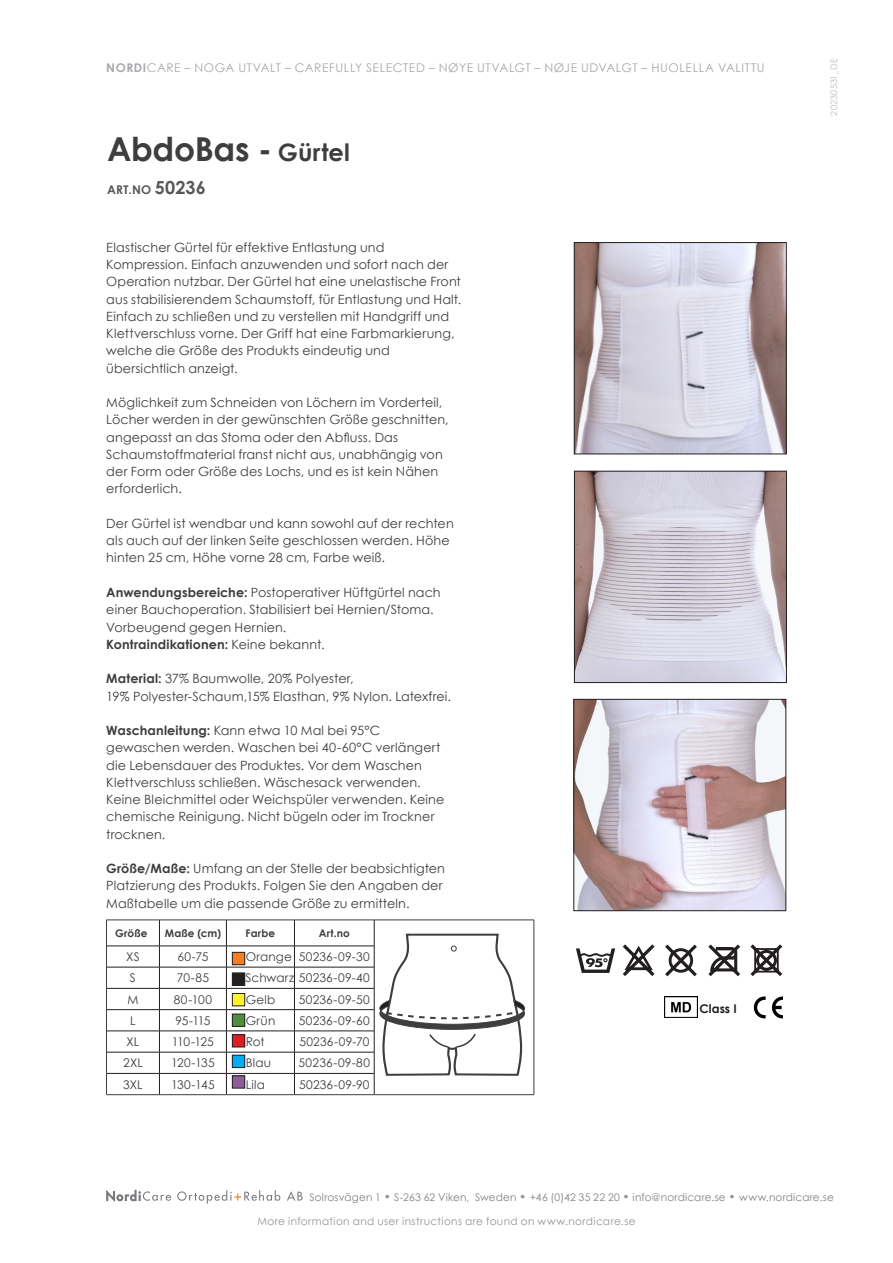
<style>
.page{position:relative;width:893px;height:1263px;background:#fff}
.page>*{position:absolute;margin:0;border:0;box-sizing:border-box;transform-origin:0 0}
.Underrubrik{font:700 33px "Century Gothic";letter-spacing:-.01em;color:#3e3e3f}
.t1{font:12.75px/17.2px "Century Gothic";letter-spacing:.01em;color:#3e3e3f}
.t2{font:700 12.75px "Century Gothic";letter-spacing:.01em;color:#3e3e3f}
.t3{font:12px "Century Gothic";letter-spacing:.015em;color:#3e3e3f}
.t4{font:12px "Century Gothic";letter-spacing:.045em;color:#a8a9ad}
.t5{font:700 12px "Century Gothic";color:#57585a}
.t6{font:700 12px "Century Gothic";color:#231f20}
.t7{font:10.5px "Century Gothic";letter-spacing:.015em;color:#808285}
.t8{font:10.5px "Century Gothic";letter-spacing:.035em;color:#939598}
.t9{font:700 10.5px "Century Gothic";letter-spacing:.015em;color:#3e3e3f}
.t10{font:9px "Century Gothic";letter-spacing:.025em;color:#bcbdc0}
.s1{font-weight:700}
.s2{font-size:24px}
.s3{font-size:18px}
.s4{font-weight:400}
.s5{font-weight:700;font-size:12px;color:#939598}
</style>
<div class="page">
<img style="left:576px;top:244px;width:208px;height:208px">
<div style="left:574px;top:242px;width:212px;height:212px;border:1px solid #231f20"></div>
<img style="left:576px;top:473px;width:209px;height:208px">
<div style="left:574px;top:471px;width:213px;height:212px;border:1px solid #231f20"></div>
<img style="left:576px;top:701px;width:208px;height:208px">
<div style="left:574px;top:699px;width:212px;height:212px;border:1px solid #231f20"></div>
<svg style="left:576px;top:948px;width:39px;height:25px"></svg>
<svg style="left:623px;top:944px;width:31px;height:32px"></svg>
<svg style="left:665px;top:944px;width:32px;height:32px"></svg>
<svg style="left:708px;top:944px;width:32px;height:32px"></svg>
<svg style="left:750px;top:944px;width:32px;height:32px"></svg>
<svg style="left:772px;top:996px;width:11px;height:22px"></svg>
<svg style="left:754px;top:996px;width:12px;height:22px"></svg>
<img style="left:664px;top:997px;width:33px;height:21px">
<svg style="left:106px;top:1190px;width:65px;height:12px"></svg>
<svg style="left:177px;top:1190px;width:103px;height:14px"></svg>
<svg style="left:287px;top:1191px;width:16px;height:9px"></svg>
<hr style="left:106px;top:1094px;width:53px;height:1px;background:#3e3e3f">
<hr style="left:374px;top:920px;width:160px;height:1px;background:#3e3e3f">
<svg style="left:534px;top:920px;width:1px;height:174px"></svg>
<hr style="left:159px;top:1094px;width:67px;height:1px;background:#3e3e3f">
<svg style="left:106px;top:920px;width:419px;height:174px"></svg>
<hr style="left:107px;top:967px;width:52px;height:1px;background:#231f20">
<hr style="left:159px;top:967px;width:67px;height:1px;background:#231f20">
<hr style="left:226px;top:967px;width:68px;height:1px;background:#231f20">
<hr style="left:294px;top:967px;width:80px;height:1px;background:#231f20">
<hr style="left:107px;top:988px;width:52px;height:1px;background:#231f20">
<hr style="left:159px;top:988px;width:67px;height:1px;background:#231f20">
<hr style="left:226px;top:988px;width:68px;height:1px;background:#231f20">
<hr style="left:294px;top:988px;width:80px;height:1px;background:#231f20">
<hr style="left:107px;top:1009px;width:52px;height:1px;background:#231f20">
<hr style="left:159px;top:1009px;width:67px;height:1px;background:#231f20">
<hr style="left:226px;top:1009px;width:68px;height:1px;background:#231f20">
<hr style="left:294px;top:1009px;width:80px;height:1px;background:#231f20">
<hr style="left:107px;top:1031px;width:52px;height:1px;background:#231f20">
<hr style="left:159px;top:1031px;width:67px;height:1px;background:#231f20">
<hr style="left:226px;top:1031px;width:68px;height:1px;background:#231f20">
<hr style="left:294px;top:1031px;width:80px;height:1px;background:#231f20">
<hr style="left:107px;top:1052px;width:52px;height:1px;background:#231f20">
<hr style="left:159px;top:1052px;width:67px;height:1px;background:#231f20">
<hr style="left:226px;top:1052px;width:68px;height:1px;background:#231f20">
<hr style="left:294px;top:1052px;width:80px;height:1px;background:#231f20">
<hr style="left:226px;top:1073px;width:68px;height:1px;background:#231f20">
<hr style="left:294px;top:1073px;width:80px;height:1px;background:#231f20">
<hr style="left:226px;top:1094px;width:68px;height:1px;background:#3e3e3f">
<hr style="left:294px;top:1094px;width:80px;height:1px;background:#3e3e3f">
<hr style="left:374px;top:1094px;width:160px;height:1px;background:#3e3e3f">
<div style="left:232px;top:952px;width:13px;height:13px;background:#f57f21"></div>
<div style="left:232px;top:952px;width:13px;height:13px;border:1px solid #231f20"></div>
<div style="left:232px;top:973px;width:13px;height:12px;background:#231f20"></div>
<div style="left:232px;top:993px;width:13px;height:13px;background:#fff229"></div>
<div style="left:232px;top:993px;width:13px;height:13px;border:1px solid #231f20"></div>
<div style="left:232px;top:1014px;width:13px;height:12px;background:#518f3e"></div>
<div style="left:232px;top:1014px;width:13px;height:12px;border:1px solid #231f20"></div>
<div style="left:232px;top:1034px;width:13px;height:13px;background:#db1f25"></div>
<div style="left:232px;top:1034px;width:13px;height:13px;border:1px solid #231f20"></div>
<div style="left:232px;top:1055px;width:13px;height:12px;background:#00aeef"></div>
<div style="left:232px;top:1055px;width:13px;height:13px;border:1px solid #231f20"></div>
<div style="left:232px;top:1076px;width:13px;height:12px;background:#8e5c99"></div>
<div style="left:232px;top:1075px;width:13px;height:13px;border:1px solid #231f20"></div>
<p class="t4" style="left:106px;top:60px;width:660px"><span class="s1">NORDI</span>CARE – NOGA UTVALT – CAREFULLY SELECTED – NØYE UTVALGT – NØJE UDVALGT – HUOLELLA VALITTU</p>
<p class="Underrubrik" style="left:107px;top:128px;width:244px">AbdoBas - <span class="s2">Gürtel</span></p>
<p class="t5" style="left:107px;top:182px;width:100px">ART.NO <span class="s3">50236</span></p>
<p class="t1" style="left:106px;top:239px;width:357px">Elastischer Gürtel für effektive Entlastung und Kompression. Einfach anzuwenden und sofort nach der Operation nutzbar. Der Gürtel hat eine unelastische Front aus stabilisierendem Schaumstoff, für Entlastung und Halt.<br>Einfach zu schließen und zu verstellen mit Handgriff und Klettverschluss vorne. Der Griff hat eine Farbmarkierung, welche die Größe des Produkts eindeutig und übersichtlich anzeigt.</p>
<p class="t1" style="left:106px;top:394px;width:344px">Möglichkeit zum Schneiden von Löchern im Vorderteil, Löcher werden in der gewünschten Größe geschnitten, angepasst an das Stoma oder den Abfluss. Das Schaumstoffmaterial franst nicht aus, unabhängig von der Form oder Größe des Lochs, und es ist kein Nähen erforderlich.</p>
<p class="t1" style="left:106px;top:515px;width:349px">Der Gürtel ist wendbar und kann sowohl auf der rechten als auch auf der linken Seite geschlossen werden. Höhe hinten 25 cm, Höhe vorne 28 cm, Farbe weiß.</p>
<p class="t1" style="left:106px;top:584px;width:336px"><span class="s1">Anwendungsbereiche:</span> Postoperativer Hüftgürtel nach einer Bauchoperation. Stabilisiert bei Hernien/Stoma.<br>Vorbeugend gegen Hernien.</p>
<p class="t2" style="left:106px;top:636px;width:220px">Kontraindikationen: <span class="s4">Keine bekannt.</span></p>
<p class="t1" style="left:106px;top:670px;width:249px"><span class="s1">Material:</span> 37% Baumwolle, 20% Polyester,</p>
<p class="t1" style="left:106px;top:687px;width:346px">19% Polyester-Schaum,15% Elasthan, 9% Nylon. Latexfrei.</p>
<p class="t1" style="left:106px;top:722px;width:340px"><span class="s1">Waschanleitung:</span> Kann etwa 10 Mal bei 95°C gewaschen werden. Waschen bei 40-60°C verlängert die Lebensdauer des Produktes. Vor dem Waschen Klettverschluss schließen. Wäschesack verwenden.<br>Keine Bleichmittel oder Weichspüler verwenden. Keine chemische Reinigung. Nicht bügeln oder im Trockner trocknen.</p>
<p class="t1" style="left:106px;top:860px;width:340px"><span class="s1">Größe/Maße:</span> Umfang an der Stelle der beabsichtigten<br>Platzierung des Produkts. Folgen Sie den Angaben der<br>Maßtabelle um die passende Größe zu ermitteln.</p>
<p class="t9" style="left:115px;top:926px;width:34px">Größe</p>
<p class="t9" style="left:165px;top:926px;width:58px">Maße (cm)</p>
<p class="t9" style="left:246px;top:926px;width:31px">Farbe</p>
<p class="t9" style="left:319px;top:926px;width:33px">Art.no</p>
<p class="t3" style="left:126px;top:949px;width:15px">XS</p>
<p class="t3" style="left:177px;top:949px;width:32px">60-75</p>
<p class="t3" style="left:246px;top:949px;width:48px">Orange</p>
<p class="t3" style="left:299px;top:949px;width:73px">50236-09-30</p>
<p class="t3" style="left:130px;top:970px;width:7px">S</p>
<p class="t3" style="left:177px;top:970px;width:34px">70-85</p>
<p class="t3" style="left:246px;top:970px;width:126px">Schwarz 50236-09-40</p>
<p class="t3" style="left:127px;top:992px;width:13px">M</p>
<p class="t3" style="left:174px;top:992px;width:40px">80-100</p>
<p class="t3" style="left:246px;top:992px;width:31px">Gelb</p>
<p class="t3" style="left:299px;top:992px;width:73px">50236-09-50</p>
<p class="t3" style="left:130px;top:1013px;width:7px">L</p>
<p class="t3" style="left:175px;top:1013px;width:37px">95-115</p>
<p class="t3" style="left:246px;top:1013px;width:31px">Grün</p>
<p class="t3" style="left:299px;top:1013px;width:73px">50236-09-60</p>
<p class="t3" style="left:127px;top:1034px;width:14px">XL</p>
<p class="t3" style="left:172px;top:1034px;width:43px">110-125</p>
<p class="t3" style="left:246px;top:1034px;width:20px">Rot</p>
<p class="t3" style="left:299px;top:1034px;width:71px">50236-09-70</p>
<p class="t3" style="left:123px;top:1056px;width:21px">2XL</p>
<p class="t3" style="left:171px;top:1056px;width:45px">120-135</p>
<p class="t3" style="left:246px;top:1056px;width:27px">Blau</p>
<p class="t3" style="left:299px;top:1056px;width:73px">50236-09-80</p>
<p class="t3" style="left:123px;top:1077px;width:21px">3XL</p>
<p class="t3" style="left:171px;top:1077px;width:45px">130-145</p>
<p class="t3" style="left:246px;top:1077px;width:21px">Lila</p>
<p class="t3" style="left:299px;top:1077px;width:72px">50236-09-90</p>
<p class="t6" style="left:699px;top:1001px;width:39px">Class I</p>
<p class="t10" style="left:828px;top:116px;width:59px;rotate:-90deg">20230531_DE</p>
<p class="t7" style="left:310px;top:1190px;width:526px">Solrosvägen 1 <span class="s5">•</span> S-263 62 Viken, Sweden <span class="s5">•</span> +46 (0)42 35 22 20 <span class="s5">•</span> info@nordicare.se <span class="s5">•</span> www.nordicare.se</p>
<p class="t8" style="left:257px;top:1214px;width:380px">More information and user instructions are found on www.nordicare.se</p>
</div>
